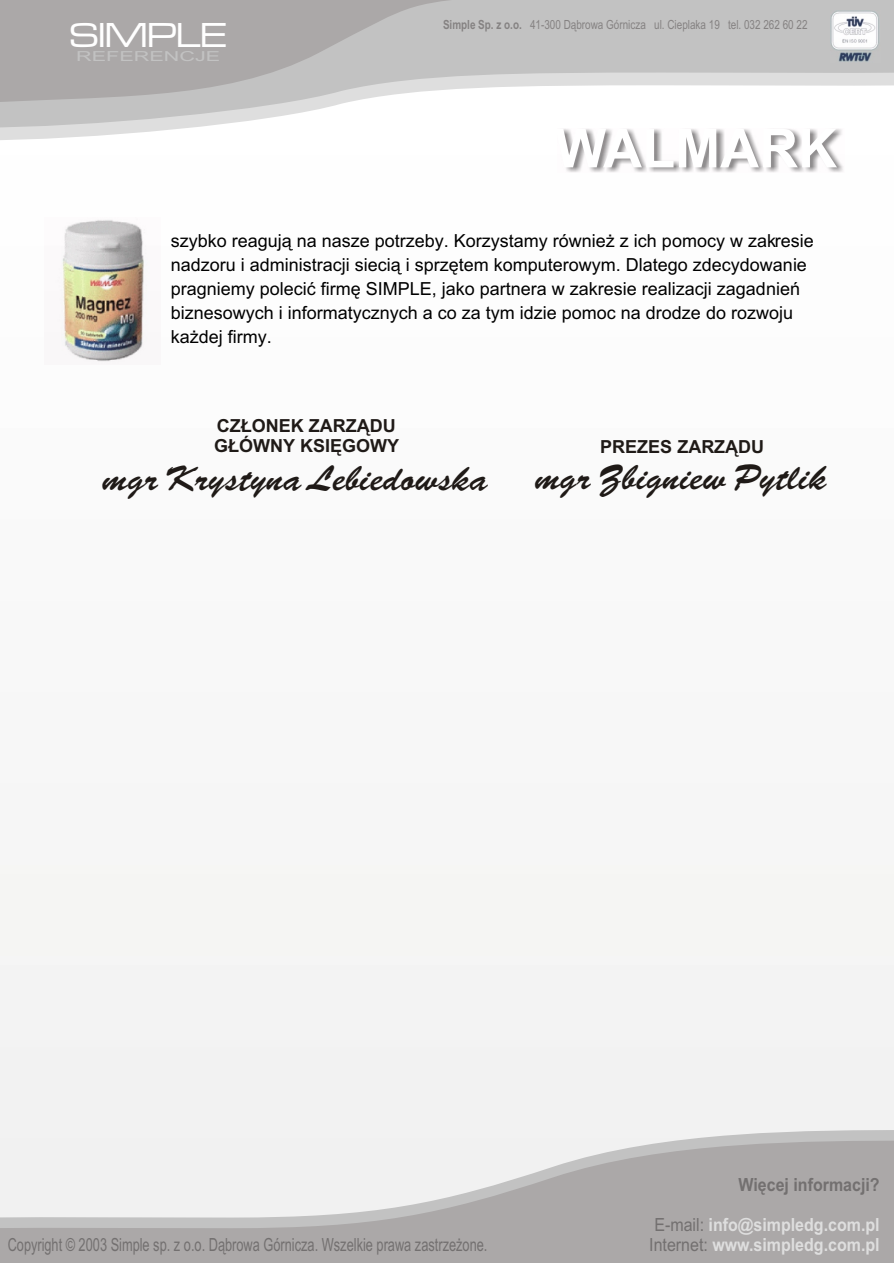
<style>
.page{position:relative;width:894px;height:1263px;background:#fff}
.page>*{position:absolute;margin:0;border:0;box-sizing:border-box;transform-origin:0 0}
.t1{font:700 54px "Arial CE";color:#fff}
.t2{font:36px "Brush Scr DEE";color:#1f1a17}
.t3{font:36px "Microgramma D Med Ext";color:#fff}
.t4{font:18.15px "Arial CE";color:#737070;scale:.71 1}
.t5{font:700 18.15px/20.2px "Arial CE";color:#dedede;scale:.88 1}
.t6{font:700 18.15px "Arial CE";color:#737070;scale:.88 1}
.t7{font:18px/24.2px "Arial CE";color:#000}
.t8{font:700 18px/20.1px "Arial CE";color:#1f1a17}
.t9{font:13.8px "Arial CE";color:#c2c2c2;scale:1.57 1}
.t10{font:12.6px "Arial CE";color:#858282;scale:.79 1}
.s1{font-weight:700}
.s2{font-size:18px}
.s3{font-weight:400;color:#737070}
</style>
<div class="page">
<div style="left:0;top:865px;width:894px;height:265px;background:#f3f3f3"></div>
<svg style="left:0;top:128px;width:184px;height:12px;fill:#dedede"></svg>
<svg style="left:0;top:0;width:894px;height:128px"></svg>
<svg style="left:0;top:1130px;width:894px;height:11px;fill:#f2f2f2"></svg>
<svg style="left:0;top:1141px;width:894px;height:122px;fill:#aba8a8"></svg>
<img style="left:558px;top:129px;width:285px;height:44px">
<img style="left:831px;top:11px;width:50px;height:52px">
<svg style="left:0;top:0;width:521px;height:104px;background:#b8b6b6"></svg>
<img style="left:62px;top:220px;width:82px;height:142px">
<h2 class="t3" style="left:70px;top:19px;width:158px">SIMPLE</h2>
<p class="t9" style="left:76px;top:50px;width:93px">REFERENCJE</p>
<p class="t10" style="left:443px;top:20px;width:463px"><span class="s1">Simple Sp. z o.o.</span> 41-300 D¹browa Górnicza ul. Cieplaka 19 tel. 032 262 60 22</p>
<h1 class="t1" style="left:555px;top:128px;width:283px">WALMARK</h1>
<p class="t7" style="left:171px;top:230px;width:644px">szybko reaguj¹ na nasze potrzeby. Korzystamy równie¿ z ich pomocy w zakresie nadzoru i administracji sieci¹ i sprzêtem komputerowym. Dlatego zdecydowanie pragniemy poleciæ firmê SIMPLE, jako partnera w zakresie realizacji zagadnieñ biznesowych i informatycznych a co za tym idzie pomoc na drodze do rozwoju ka¿dej firmy.</p>
<p class="t8" style="left:214px;top:418px;width:187px">CZ£ONEK ZARZ¥DU<br>G£ÓWNY KSIÊGOWY</p>
<h2 class="t2" style="left:102px;top:464px;width:387px">mgr Krystyna Lebiedowska</h2>
<p class="t8" style="left:600px;top:439px;width:166px">PREZES ZARZ¥DU</p>
<h2 class="t2" style="left:535px;top:463px;width:293px">mgr Zbigniew Pytlik</h2>
<p class="t4" style="left:8px;top:1238px;width:677px"><span class="s2">Copyright ©</span> 2003 Simple sp. z o.o. D¹browa Górnicza. Wszelkie prawa zastrze¿one.</p>
<p class="t6" style="left:739px;top:1177px;width:162px">Wiêcej informacji?</p>
<p class="t5" style="left:649px;top:1216px;width:263px"><span class="s3">E-mail:</span> info@simpledg.com.pl<br><span class="s3">Internet:</span> www.simpledg.com.pl</p>
</div>
